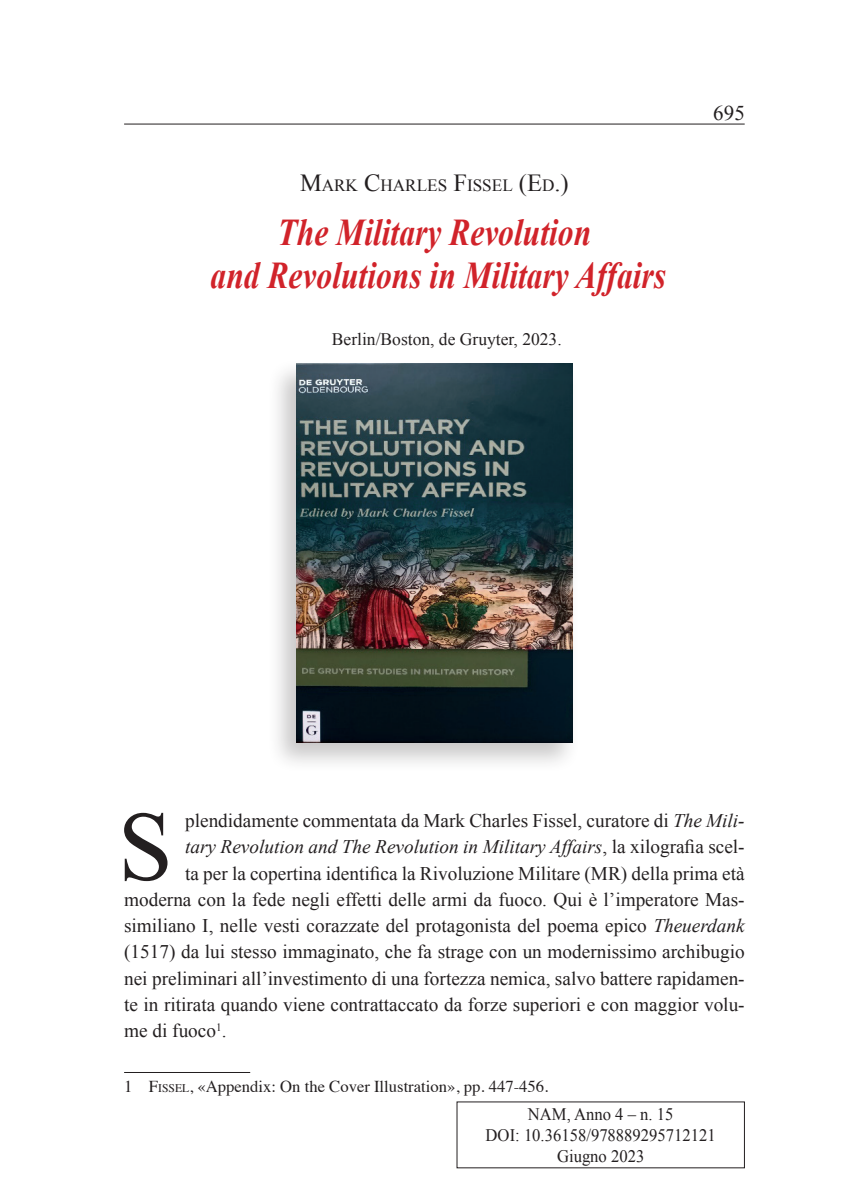
<style>
.page{position:relative;width:844px;height:1191px;background:#fff}
.page>*{position:absolute;margin:0;border:0;box-sizing:border-box;transform-origin:0 0}
.t1{font:98.52px "Times New Roman";color:#231f20}
.t2{font:italic 700 37.8px/43.9px "Times New Roman";color:#d1232a;text-align:center;scale:.83 1}
.t3{font:21px "Times New Roman";color:#231f20}
.t4{font:19.25px "Times New Roman";color:#231f20}
.t5{font:italic 19.25px "Times New Roman";color:#231f20}
.t6{font:17.5px/21px "Times New Roman";color:#231f20;text-align:center;scale:.95 1}
.t7{font:17.5px "Times New Roman";color:#231f20}
.t8{font:17.15px "Times New Roman";color:#231f20}
.t9{font:16.62px "Times";color:#231f20}
.s1{font-size:24.5px}
.s2{font-style:italic}
.s3{font-style:normal}
.s4{font-style:inherit}
.s5{font-size:11.72px}
</style>
<div class="page">
<hr style="left:124px;top:124px;width:620px;height:1px;background:#231f20">
<hr style="left:124px;top:1072px;width:126px;height:1px;background:#231f20">
<div style="left:267px;top:358px;width:313px;height:415px;background:#231f20;opacity:.25"></div>
<img style="left:296px;top:364px;width:276px;height:378px">
<p class="t8" style="left:300px;top:173px;width:270px"><span class="s1">M</span>ARK <span class="s1">C</span>HARLES <span class="s1">F</span>ISSEL <span class="s1">(E</span>D<span class="s1">.)</span></p>
<h2 class="t2" style="left:210px;top:209px;width:550px">The Military Revolution<br>and Revolutions in Military Affairs</h2>
<p class="t7" style="left:332px;top:327px;width:231px">Berlin/Boston, de Gruyter, 2023.</p>
<p class="t3" style="left:713px;top:99px;width:33px">695</p>
<h1 class="t1" style="left:118px;top:780px;width:56px">S</h1>
<p class="t4" style="left:185px;top:807px;width:561px">plendidamente commentata da Mark Charles Fissel, curatore di <span class="s2">The Mili-</span></p>
<p class="t5" style="left:185px;top:833px;width:561px">tary Revolution and The Revolution in Military Affairs<span class="s3">, la xilografia scel-</span></p>
<p class="t4" style="left:185px;top:860px;width:561px">ta per la copertina identifica la Rivoluzione Militare (MR) della prima età</p>
<p class="t4" style="left:124px;top:886px;width:622px">moderna con la fede negli effetti delle armi da fuoco. Qui è l’imperatore Mas-</p>
<p class="t4" style="left:124px;top:912px;width:622px">similiano I, nelle vesti corazzate del protagonista del poema epico <span class="s2">Theuerdank</span></p>
<p class="t4" style="left:124px;top:939px;width:622px">(1517) da lui stesso immaginato, che fa strage con un modernissimo archibugio</p>
<p class="t4" style="left:124px;top:965px;width:622px">nei preliminari all’investimento di una fortezza nemica, salvo battere rapidamen-</p>
<p class="t4" style="left:124px;top:991px;width:622px">te in ritirata quando viene contrattaccato da forze superiori e con maggior volu-</p>
<p class="t4" style="left:124px;top:1017px;width:104px">me di fuoco<sup>1</sup>.</p>
<p class="t9" style="left:124px;top:1070px;width:425px">1 <span class="s4">F</span><span class="s5">ISSEL</span>, «Appendix: On the Cover Illustration», pp. 447-456.</p>
<p class="t6" style="left:485px;top:1103px;width:244px">NAM, Anno 4 – n. 15<br>DOI: 10.36158/978889295712121<br>Giugno 2023</p>
</div>
